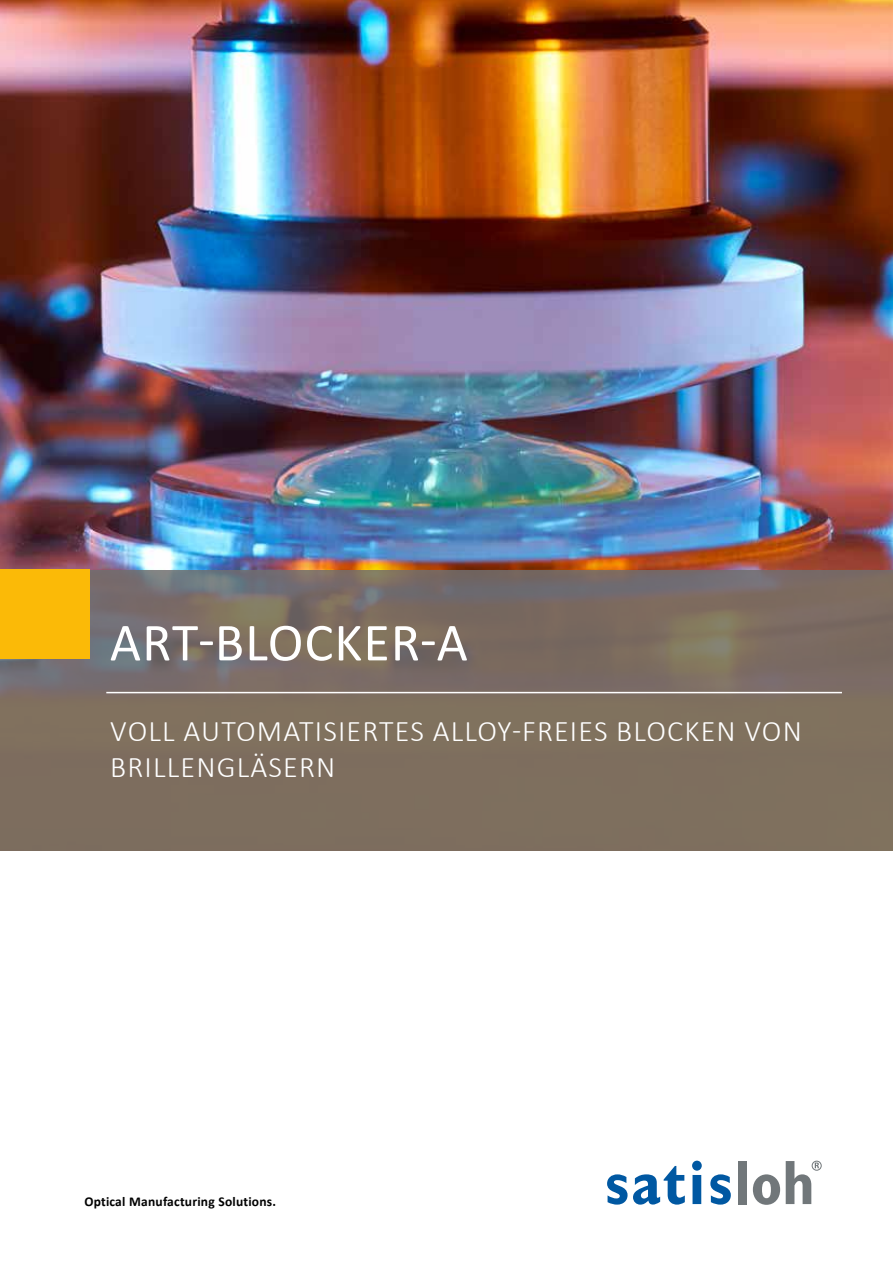
<style>
.page{position:relative;width:893px;height:1263px;background:#fff}
.page>*{position:absolute;margin:0;border:0;box-sizing:border-box;transform-origin:0 0}
.t1{font:54px "Calibri";letter-spacing:.02em;color:#fff}
.t2{font:300 30px/36px "Calibri";letter-spacing:.04em;color:#fff}
.t3{font:700 13.5px "Calibri";letter-spacing:.015em;color:#000}
</style>
<div class="page">
<img style="left:0;top:0;width:893px;height:570px">
<svg style="left:0;top:570px;width:893px;height:280px;background:#7c6e61"></svg>
<div style="left:0;top:570px;width:89px;height:89px;background:#fbba07"></div>
<svg style="left:607px;top:1174px;width:20px;height:30px"></svg>
<svg style="left:633px;top:1166px;width:52px;height:38px"></svg>
<svg style="left:692px;top:1161px;width:10px;height:43px"></svg>
<svg style="left:710px;top:1174px;width:21px;height:30px"></svg>
<div style="left:738px;top:1161px;width:9px;height:43px;background:#71777a"></div>
<svg style="left:753px;top:1174px;width:27px;height:31px"></svg>
<svg style="left:786px;top:1161px;width:33px;height:43px"></svg>
<div style="left:812px;top:1161px;width:9px;height:9px;border:1px solid #71777a;border-radius:50%"></div>
<hr style="left:106px;top:692px;width:736px;height:1px;background:#fff">
<h1 class="t1" style="left:110px;top:605px;width:359px">ART-BLOCKER-A</h1>
<p class="t2" style="left:110px;top:712px;width:693px">VOLL AUTOMATISIERTES ALLOY-FREIES BLOCKEN VON<br>BRILLENGLÄSERN</p>
<p class="t3" style="left:84px;top:1191px;width:193px">Optical Manufacturing Solutions.</p>
</div>
